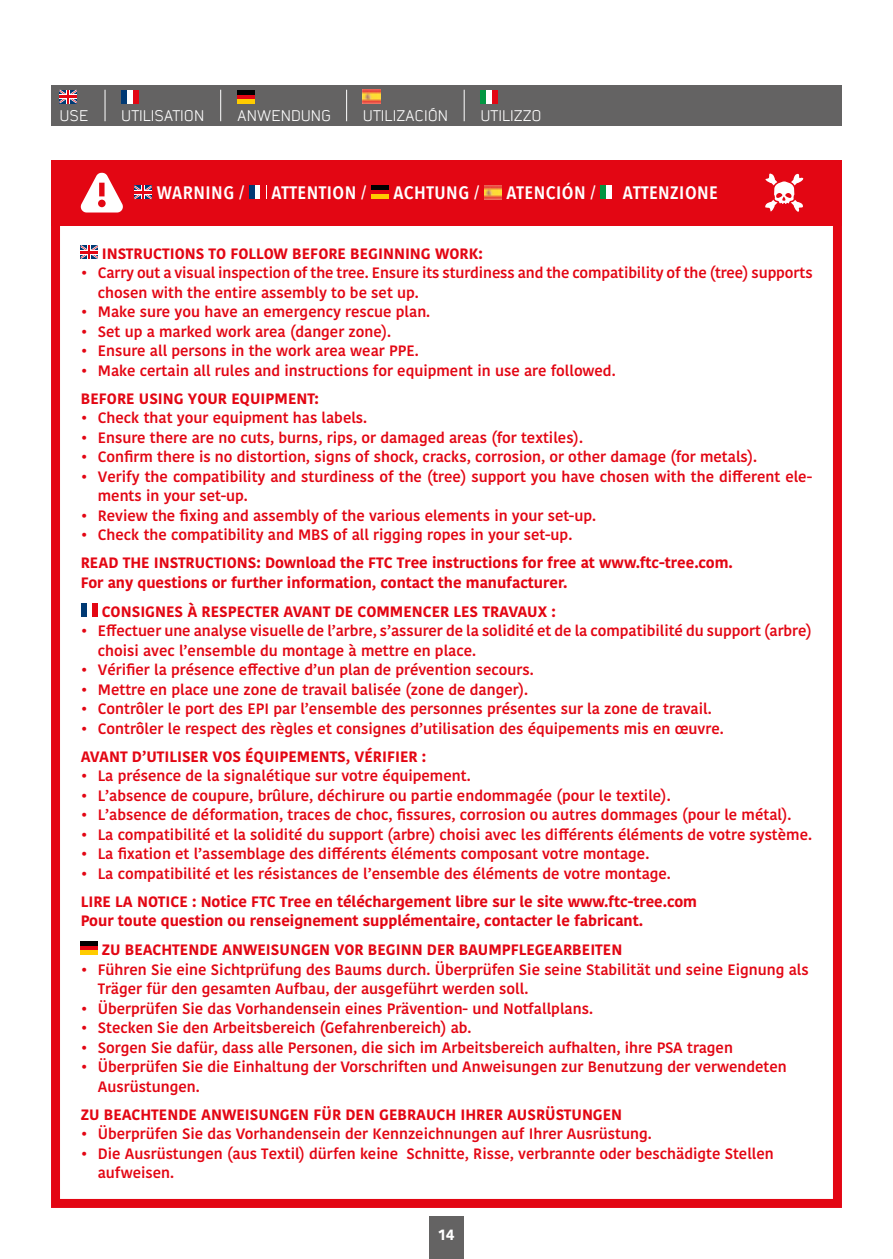
<style>
.page{position:relative;width:893px;height:1259px;background:#fff}
.page>*{position:absolute;margin:0;border:0;box-sizing:border-box;transform-origin:0 0}
.t1{font:600 18px "Avenir Next Condensed";letter-spacing:.025em;color:#fff;scale:1.1 1}
.t2{font:600 15px/19.5px "Kohinoor Devanagari";color:#e30613}
.t3{font:700 15px/19.5px "Kohinoor Devanagari";color:#e30613}
.t4{font:15px "Nordstern Demo";color:#fff}
.t5{font:700 15px "Kohinoor Devanagari";color:#fff}
</style>
<div class="page">
<div style="left:429px;top:1216px;width:34px;height:43px;background:#646363"></div>
<div style="left:51px;top:85px;width:791px;height:41px;background:#646363"></div>
<svg style="left:60px;top:90px;width:17px;height:13px"></svg>
<div style="left:121px;top:90px;width:17px;height:13px;background:#fff"></div>
<div style="left:121px;top:90px;width:6px;height:13px;background:#003973"></div>
<div style="left:133px;top:90px;width:5px;height:13px;background:#e30613"></div>
<svg style="left:237px;top:94px;width:17px;height:5px"></svg>
<hr style="left:237px;top:90px;width:17px;height:4px;background:#000">
<hr style="left:237px;top:99px;width:17px;height:4px;background:#fc0">
<img style="left:363px;top:90px;width:17px;height:13px">
<div style="left:480px;top:90px;width:18px;height:13px;background:#fff"></div>
<div style="left:480px;top:90px;width:6px;height:13px;background:#009641"></div>
<div style="left:492px;top:90px;width:6px;height:13px;background:#e30613"></div>
<hr style="left:105px;top:90px;width:1px;height:31px;background:#fff">
<hr style="left:220px;top:90px;width:1px;height:31px;background:#fff">
<hr style="left:346px;top:90px;width:1px;height:31px;background:#fff">
<hr style="left:464px;top:90px;width:1px;height:31px;background:#fff">
<div style="left:51px;top:193px;width:791px;height:1015px;background:#fff;border:9px solid #e30613"></div>
<svg style="left:81px;top:245px;width:17px;height:14px"></svg>
<div style="left:51px;top:160px;width:791px;height:65px;background:#e30613"></div>
<svg style="left:134px;top:186px;width:18px;height:13px"></svg>
<svg style="left:255px;top:186px;width:5px;height:13px"></svg>
<div style="left:249px;top:186px;width:6px;height:13px;background:#003973"></div>
<svg style="left:371px;top:194px;width:17px;height:1px"></svg>
<hr style="left:371px;top:186px;width:17px;height:4px;background:#000">
<hr style="left:371px;top:195px;width:17px;height:4px;background:#fc0">
<img style="left:484px;top:186px;width:17px;height:13px">
<div style="left:600px;top:186px;width:18px;height:13px;background:#fff"></div>
<div style="left:600px;top:186px;width:6px;height:13px;background:#009641"></div>
<div style="left:612px;top:186px;width:6px;height:13px;background:#e30613"></div>
<svg style="left:81px;top:173px;width:42px;height:39px"></svg>
<div style="left:99px;top:183px;width:6px;height:13px;background:#e30613"></div>
<div style="left:98px;top:200px;width:8px;height:7px;background:#e30613;border-radius:50%"></div>
<svg style="left:765px;top:173px;width:39px;height:39px"></svg>
<div style="left:81px;top:603px;width:6px;height:13px;background:#003973"></div>
<div style="left:92px;top:603px;width:6px;height:13px;background:#e30613"></div>
<div style="left:81px;top:941px;width:17px;height:14px;background:#e30613"></div>
<div style="left:81px;top:941px;width:17px;height:5px;background:#000"></div>
<div style="left:81px;top:950px;width:17px;height:5px;background:#fc0"></div>
<p class="t4" style="left:60px;top:107px;width:30px">USE</p>
<p class="t4" style="left:121px;top:107px;width:85px">UTILISATION</p>
<p class="t4" style="left:237px;top:107px;width:95px">ANWENDUNG</p>
<p class="t4" style="left:363px;top:107px;width:87px">UTILIZACIÓN</p>
<p class="t4" style="left:480px;top:107px;width:63px">UTILIZZO</p>
<p class="t1" style="left:157px;top:177px;width:81px">WARNING /</p>
<p class="t1" style="left:271px;top:177px;width:88px">ATTENTION /</p>
<p class="t1" style="left:394px;top:177px;width:79px">ACHTUNG /</p>
<p class="t1" style="left:506px;top:177px;width:83px">ATENCIÓN /</p>
<p class="t1" style="left:623px;top:177px;width:88px">ATTENZIONE</p>
<p class="t3" style="left:102px;top:243px;width:383px">INSTRUCTIONS TO FOLLOW BEFORE BEGINNING WORK:</p>
<p class="t2" style="left:98px;top:263px;width:716px;text-indent:-17px">• Carry out a visual inspection of the tree. Ensure its sturdiness and the compatibility of the (tree) supports chosen with the entire assembly to be set up.</p>
<p class="t2" style="left:81px;top:302px;width:351px">• Make sure you have an emergency rescue plan.</p>
<p class="t2" style="left:81px;top:322px;width:312px">• Set up a marked work area (danger zone).</p>
<p class="t2" style="left:81px;top:341px;width:340px">• Ensure all persons in the work area wear PPE.</p>
<p class="t2" style="left:81px;top:361px;width:536px">• Make certain all rules and instructions for equipment in use are followed.</p>
<p class="t3" style="left:81px;top:388px;width:240px">BEFORE USING YOUR EQUIPMENT:</p>
<p class="t2" style="left:81px;top:408px;width:288px">• Check that your equipment has labels.</p>
<p class="t2" style="left:81px;top:428px;width:504px">• Ensure there are no cuts, burns, rips, or damaged areas (for textiles).</p>
<p class="t2" style="left:81px;top:447px;width:678px">• Confirm there is no distortion, signs of shock, cracks, corrosion, or other damage (for metals).</p>
<p class="t2" style="left:98px;top:467px;width:716px;text-indent:-17px">• Verify the compatibility and sturdiness of the (tree) support you have chosen with the different ele&shy;ments in your set-up.</p>
<p class="t2" style="left:81px;top:506px;width:517px">• Review the fixing and assembly of the various elements in your set-up.</p>
<p class="t2" style="left:81px;top:525px;width:493px">• Check the compatibility and MBS of all rigging ropes in your set-up.</p>
<p class="t3" style="left:81px;top:553px;width:654px">READ THE INSTRUCTIONS: Download the FTC Tree instructions for free at www.ftc-tree.com.<br>For any questions or further information, contact the manufacturer.</p>
<p class="t3" style="left:102px;top:601px;width:455px">CONSIGNES À RESPECTER AVANT DE COMMENCER LES TRAVAUX :</p>
<p class="t2" style="left:98px;top:621px;width:716px;text-indent:-17px">• Effectuer une analyse visuelle de l’arbre, s’assurer de la solidité et de la compatibilité du support (arbre) choisi avec l’ensemble du montage à mettre en place.</p>
<p class="t2" style="left:81px;top:660px;width:454px">• Vérifier la présence effective d’un plan de prévention secours.</p>
<p class="t2" style="left:81px;top:680px;width:449px">• Mettre en place une zone de travail balisée (zone de danger).</p>
<p class="t2" style="left:81px;top:699px;width:632px">• Contrôler le port des EPI par l’ensemble des personnes présentes sur la zone de travail.</p>
<p class="t2" style="left:81px;top:719px;width:644px">• Contrôler le respect des règles et consignes d’utilisation des équipements mis en œuvre.</p>
<p class="t3" style="left:81px;top:746px;width:347px">AVANT D’UTILISER VOS ÉQUIPEMENTS, VÉRIFIER :</p>
<p class="t2" style="left:81px;top:766px;width:391px">• La présence de la signalétique sur votre équipement.</p>
<p class="t2" style="left:81px;top:786px;width:591px">• L’absence de coupure, brûlure, déchirure ou partie endommagée (pour le textile).</p>
<p class="t2" style="left:81px;top:805px;width:712px">• L’absence de déformation, traces de choc, fissures, corrosion ou autres dommages (pour le métal).</p>
<p class="t2" style="left:81px;top:825px;width:733px">• La compatibilité et la solidité du support (arbre) choisi avec les différents éléments de votre système.</p>
<p class="t2" style="left:81px;top:844px;width:570px">• La fixation et l’assemblage des différents éléments composant votre montage.</p>
<p class="t2" style="left:81px;top:864px;width:592px">• La compatibilité et les résistances de l’ensemble des éléments de votre montage.</p>
<p class="t3" style="left:81px;top:891px;width:618px">LIRE LA NOTICE : Notice FTC Tree en téléchargement libre sur le site www.ftc-tree.com<br>Pour toute question ou renseignement supplémentaire, contacter le fabricant.</p>
<p class="t3" style="left:102px;top:939px;width:522px">ZU BEACHTENDE ANWEISUNGEN VOR BEGINN DER BAUMPFLEGEARBEITEN</p>
<p class="t2" style="left:98px;top:959px;width:712px;text-indent:-17px">• Führen Sie eine Sichtprüfung des Baums durch. Überprüfen Sie seine Stabilität und seine Eignung als<br>Träger für den gesamten Aufbau, der ausgeführt werden soll.</p>
<p class="t2" style="left:81px;top:998px;width:514px">• Überprüfen Sie das Vorhandensein eines Prävention- und Notfallplans.</p>
<p class="t2" style="left:81px;top:1018px;width:392px">• Stecken Sie den Arbeitsbereich (Gefahrenbereich) ab.</p>
<p class="t2" style="left:81px;top:1037px;width:654px">• Sorgen Sie dafür, dass alle Personen, die sich im Arbeitsbereich aufhalten, ihre PSA tragen</p>
<p class="t2" style="left:98px;top:1057px;width:690px;text-indent:-17px">• Überprüfen Sie die Einhaltung der Vorschriften und Anweisungen zur Benutzung der verwendeten<br>Ausrüstungen.</p>
<p class="t3" style="left:81px;top:1104px;width:543px">ZU BEACHTENDE ANWEISUNGEN FÜR DEN GEBRAUCH IHRER AUSRÜSTUNGEN</p>
<p class="t2" style="left:81px;top:1124px;width:572px">• Überprüfen Sie das Vorhandensein der Kennzeichnungen auf Ihrer Ausrüstung.</p>
<p class="t2" style="left:98px;top:1143px;width:677px;text-indent:-17px">• Die Ausrüstungen (aus Textil) dürfen keine Schnitte, Risse, verbrannte oder beschädigte Stellen aufweisen.</p>
<p class="t5" style="left:439px;top:1221px;width:17px">14</p>
</div>
